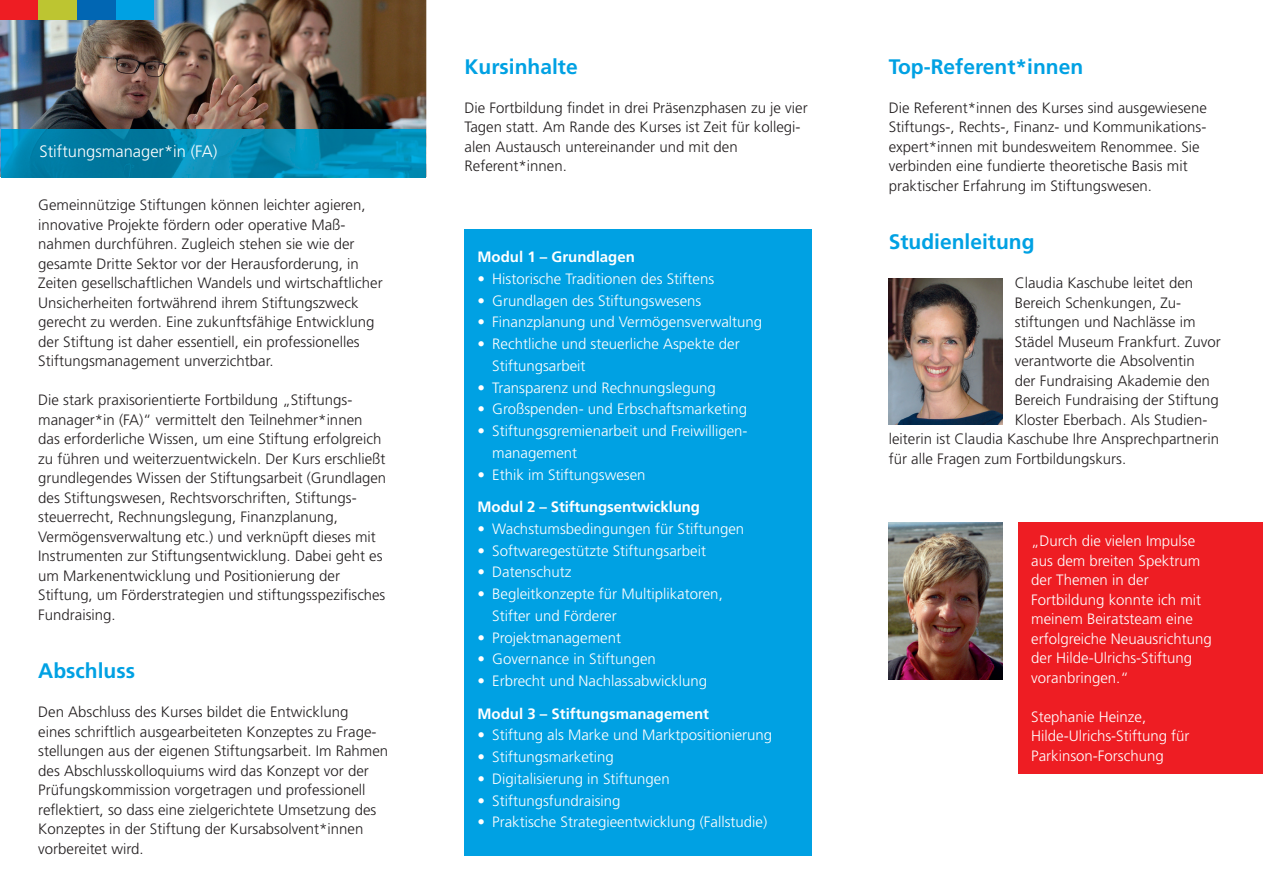
<style>
.page{position:relative;width:1263px;height:893px;background:#fff}
.page>*{position:absolute;margin:0;border:0;box-sizing:border-box;transform-origin:0 0}
.t1{font:700 21px "Frutiger LT";color:#00a1e3}
.t2{font:300 16.5px "Frutiger LT";color:#fff}
.t3{font:300 15px/19.5px "Frutiger LT";color:#231f20}
.t4{font:300 15px/19.5px "Frutiger LT";color:#fff}
.t5{font:700 15px "Frutiger LT";color:#fff}
</style>
<div class="page">
<img style="left:0;top:0;width:426px;height:177px">
<img style="left:1px;top:129px;width:424px;height:48px">
<div style="left:465px;top:230px;width:347px;height:626px;background:#00a1e3"></div>
<div style="left:115px;top:0;width:39px;height:19px;background:#00a1e3"></div>
<div style="left:0;top:0;width:38px;height:19px;background:#ee1d23"></div>
<div style="left:38px;top:0;width:39px;height:19px;background:#bdc531"></div>
<div style="left:77px;top:0;width:38px;height:19px;background:#0166b3"></div>
<img style="left:889px;top:279px;width:113px;height:145px">
<img style="left:889px;top:522px;width:113px;height:158px">
<div style="left:1018px;top:522px;width:245px;height:251px;background:#ee1d23"></div>
<p class="t2" style="left:39px;top:141px;width:179px">Stiftungsmanager*in (FA)</p>
<p class="t3" style="left:38px;top:195px;width:346px">Gemeinnützige Stiftungen können leichter agieren, innovative Projekte fördern oder operative Maß&shy;nahmen durchführen. Zugleich stehen sie wie der gesamte Dritte Sektor vor der Herausforderung, in Zeiten gesellschaftlichen Wandels und wirtschaftlicher Unsicherheiten fortwährend ihrem Stiftungszweck gerecht zu werden. Eine zukunftsfähige Entwicklung der Stiftung ist daher essentiell, ein professionelles Stiftungsmanagement unverzichtbar.</p>
<p class="t3" style="left:38px;top:390px;width:349px">Die stark praxisorientierte Fortbildung „Stiftungs&shy;manager*in (FA)“ vermittelt den Teilnehmer*innen das erforderliche Wissen, um eine Stiftung erfolgreich zu führen und weiterzuentwickeln. Der Kurs erschließt grundlegendes Wissen der Stiftungsarbeit (Grundlagen des Stiftungswesen, Rechtsvorschriften, Stiftungs&shy;steuerrecht, Rechnungslegung, Finanzplanung, Vermögensverwaltung etc.) und verknüpft dieses mit Instrumenten zur Stiftungsentwicklung. Dabei geht es um Markenentwicklung und Positionierung der Stiftung, um Förderstrategien und stiftungsspezifisches Fundraising.</p>
<h1 class="t1" style="left:38px;top:658px;width:98px">Abschluss</h1>
<p class="t3" style="left:38px;top:702px;width:351px">Den Abschluss des Kurses bildet die Entwicklung<br>eines schriftlich ausgearbeiteten Konzeptes zu Frage&shy;stellungen aus der eigenen Stiftungsarbeit. Im Rahmen des Abschlusskolloquiums wird das Konzept vor der Prüfungskommission vorgetragen und professionell reflektiert, so dass eine zielgerichtete Umsetzung des Konzeptes in der Stiftung der Kursabsolvent*innen vorbereitet wird.</p>
<h1 class="t1" style="left:465px;top:54px;width:115px">Kursinhalte</h1>
<p class="t3" style="left:465px;top:98px;width:345px">Die Fortbildung findet in drei Präsenzphasen zu je vier Tagen statt. Am Rande des Kurses ist Zeit für kollegi&shy;alen Austausch untereinander und mit den Referent*innen.</p>
<p class="t5" style="left:477px;top:248px;width:159px">Modul 1 – Grundlagen</p>
<p class="t4" style="left:477px;top:269px;width:238px">• Historische Traditionen des Stiftens</p>
<p class="t4" style="left:477px;top:291px;width:226px">• Grundlagen des Stiftungswesens</p>
<p class="t4" style="left:477px;top:313px;width:286px">• Finanzplanung und Vermögensverwaltung</p>
<p class="t4" style="left:492px;top:333px;width:249px;line-height:21.8px;text-indent:-15px">• Rechtliche und steuerliche Aspekte der<br>Stiftungsarbeit</p>
<p class="t4" style="left:477px;top:378px;width:240px">• Transparenz und Rechnungslegung</p>
<p class="t4" style="left:477px;top:400px;width:271px">• Großspenden- und Erbschaftsmarketing</p>
<p class="t4" style="left:492px;top:420px;width:257px;line-height:21.8px;text-indent:-15px">• Stiftungsgremienarbeit und Freiwilligen&shy;management</p>
<p class="t4" style="left:477px;top:465px;width:170px">• Ethik im Stiftungswesen</p>
<p class="t5" style="left:477px;top:498px;width:224px">Modul 2 – Stiftungsentwicklung</p>
<p class="t4" style="left:477px;top:519px;width:268px">• Wachstumsbedingungen für Stiftungen</p>
<p class="t4" style="left:477px;top:541px;width:230px">• Softwaregestützte Stiftungsarbeit</p>
<p class="t4" style="left:477px;top:563px;width:96px">• Datenschutz</p>
<p class="t4" style="left:492px;top:583px;width:232px;line-height:21.8px;text-indent:-15px">• Begleitkonzepte für Multiplikatoren,<br>Stifter und Förderer</p>
<p class="t4" style="left:477px;top:628px;width:145px">• Projektmanagement</p>
<p class="t4" style="left:477px;top:650px;width:180px">• Governance in Stiftungen</p>
<p class="t4" style="left:477px;top:671px;width:231px">• Erbrecht und Nachlassabwicklung</p>
<p class="t5" style="left:477px;top:704px;width:233px">Modul 3 – Stiftungsmanagement</p>
<p class="t4" style="left:477px;top:726px;width:296px">• Stiftung als Marke und Marktpositionierung</p>
<p class="t4" style="left:477px;top:747px;width:138px">• Stiftungsmarketing</p>
<p class="t4" style="left:477px;top:769px;width:194px">• Digitalisierung in Stiftungen</p>
<p class="t4" style="left:477px;top:791px;width:145px">• Stiftungsfundraising</p>
<p class="t4" style="left:477px;top:813px;width:291px">• Praktische Strategieentwicklung (Fallstudie)</p>
<h1 class="t1" style="left:889px;top:54px;width:196px">Top-Referent*innen</h1>
<p class="t3" style="left:889px;top:98px;width:320px">Die Referent*innen des Kurses sind ausgewiesene Stiftungs-, Rechts-, Finanz- und Kommunikations&shy;expert*innen mit bundesweitem Renommee. Sie verbinden eine fundierte theoretische Basis mit praktischer Erfahrung im Stiftungswesen.</p>
<h1 class="t1" style="left:889px;top:229px;width:147px">Studienleitung</h1>
<p class="t3" style="left:1015px;top:273px;width:180px">Claudia Kaschube leitet den</p>
<p class="t3" style="left:1015px;top:293px;width:168px">Bereich Schenkungen, Zu-</p>
<p class="t3" style="left:1015px;top:312px;width:182px">stiftungen und Nachlässe im</p>
<p class="t3" style="left:1015px;top:332px;width:207px">Städel Museum Frankfurt. Zuvor</p>
<p class="t3" style="left:1015px;top:351px;width:182px">verantworte die Absolventin</p>
<p class="t3" style="left:1015px;top:371px;width:197px">der Fundraising Akademie den</p>
<p class="t3" style="left:1015px;top:390px;width:205px">Bereich Fundraising der Stiftung</p>
<p class="t3" style="left:1015px;top:410px;width:194px">Kloster Eberbach. Als Studien-</p>
<p class="t3" style="left:889px;top:429px;width:332px">leiterin ist Claudia Kaschube Ihre Ansprechpartnerin</p>
<p class="t3" style="left:889px;top:449px;width:239px">für alle Fragen zum Fortbildungskurs.</p>
<p class="t4" style="left:1031px;top:531px;width:182px">„Durch die vielen Impulse aus dem breiten Spektrum der Themen in der<br>Fortbildung konnte ich mit meinem Beiratsteam eine erfolgreiche Neuausrichtung der Hilde-Ulrichs-Stiftung voranbringen.“</p>
<p class="t4" style="left:1031px;top:707px;width:160px">Stephanie Heinze,<br>Hilde-Ulrichs-Stiftung für<br>Parkinson-Forschung</p>
</div>
